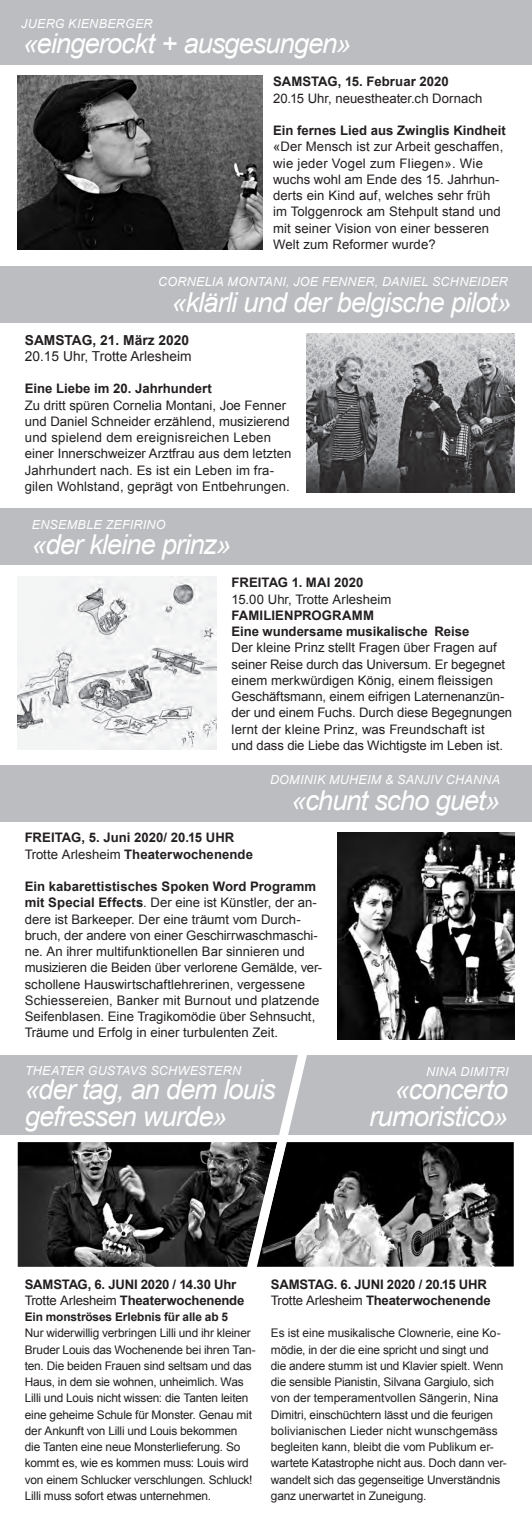
<style>
.page{position:relative;width:532px;height:1524px;background:#fff}
.page>*{position:absolute;margin:0;border:0;box-sizing:border-box;transform-origin:0 0}
.t1{font:italic 27.5px/26.2px "Arial";letter-spacing:-.04em;color:#fff;text-align:right}
.t2{font:13.75px "Arial";color:#231f20}
.t3{font:700 13.75px "Arial";color:#231f20}
.t4{font:13.12px/16.2px "Arial";color:#231f20}
.t5{font:700 13.12px/16.2px "Arial";color:#231f20}
.t6{font:italic 12.5px "Arial";letter-spacing:.02em;color:#fff}
.t7{font:11.88px/16.2px "Arial";letter-spacing:-.015em;color:#231f20}
.t8{font:700 11.88px "Arial";letter-spacing:-.01em;color:#231f20}
.s1{font-weight:400}
.s2{font-weight:700}
</style>
<div class="page">
<img style="left:316px;top:1142px;width:197px;height:125px">
<img style="left:18px;top:577px;width:198px;height:172px">
<img style="left:337px;top:833px;width:177px;height:206px">
<img style="left:18px;top:1142px;width:223px;height:125px">
<img style="left:18px;top:76px;width:244px;height:174px">
<div style="left:0;top:0;width:531px;height:65px;background:#bcbdc0"></div>
<div style="left:0;top:266px;width:531px;height:56px;background:#bcbdc0"></div>
<div style="left:0;top:508px;width:531px;height:56px;background:#bcbdc0"></div>
<div style="left:0;top:764px;width:531px;height:57px;background:#bcbdc0"></div>
<div style="left:0;top:1055px;width:531px;height:80px;background:#bcbdc0"></div>
<svg style="left:241px;top:1055px;width:75px;height:212px"></svg>
<img style="left:306px;top:334px;width:208px;height:159px">
<p class="t6" style="left:21px;top:16px;width:133px">JUERG KIENBERGER</p>
<h1 class="t1" style="left:23px;top:30px;width:329px">«eingerockt + ausgesungen»</h1>
<p class="t5" style="left:273px;top:74px;width:177px">SAMSTAG, 15. Februar 2020</p>
<p class="t4" style="left:273px;top:90px;width:211px">20.15 Uhr, neuestheater.ch Dornach</p>
<p class="t5" style="left:273px;top:123px;width:234px">Ein fernes Lied aus Zwinglis Kindheit</p>
<p class="t4" style="left:273px;top:139px;width:232px">«Der Mensch ist zur Arbeit geschaffen, wie jeder Vogel zum Fliegen». Wie wuchs wohl am Ende des 15. Jahrhun&shy;derts ein Kind auf, welches sehr früh im Tolggenrock am Stehpult stand und mit seiner Vision von einer besseren Welt zum Reformer wurde?</p>
<p class="t6" style="left:158px;top:273px;width:351px">CORNELIA MONTANI, JOE FENNER, DANIEL SCHNEIDER</p>
<h1 class="t1" style="left:172px;top:290px;width:341px">«klärli und der belgische pilot»</h1>
<p class="t3" style="left:25px;top:331px;width:166px">SAMSTAG, 21. März 2020</p>
<p class="t2" style="left:25px;top:347px;width:168px">20.15 Uhr, Trotte Arlesheim</p>
<p class="t5" style="left:25px;top:381px;width:188px">Eine Liebe im 20. Jahrhundert</p>
<p class="t4" style="left:25px;top:397px;width:268px">Zu dritt spüren Cornelia Montani, Joe Fenner und Daniel Schneider erzählend, musizierend und spielend dem ereignisreichen Leben einer Innerschweizer Arztfrau aus dem letzten Jahrhundert nach. Es ist ein Leben im fra&shy;gilen Wohlstand, geprägt von Entbehrungen.</p>
<p class="t6" style="left:32px;top:516px;width:135px">ENSEMBLE ZEFIRINO</p>
<h1 class="t1" style="left:32px;top:532px;width:201px">«der kleine prinz»</h1>
<p class="t5" style="left:231px;top:575px;width:133px">FREITAG 1. MAI 2020</p>
<p class="t4" style="left:231px;top:591px;width:161px">15.00 Uhr, Trotte Arlesheim</p>
<p class="t5" style="left:231px;top:607px;width:239px">FAMILIENPROGRAMM<br>Eine wundersame musikalische Reise</p>
<p class="t4" style="left:231px;top:640px;width:282px">Der kleine Prinz stellt Fragen über Fragen auf seiner Reise durch das Universum. Er begegnet einem merkwürdigen König, einem fleissigen Geschäftsmann, einem eifrigen Laternenanzün&shy;der und einem Fuchs. Durch diese Begegnungen lernt der kleine Prinz, was Freundschaft ist<br>und dass die Liebe das Wichtigste im Leben ist.</p>
<p class="t6" style="left:270px;top:772px;width:231px">DOMINIK MUHEIM &amp; SANJIV CHANNA</p>
<h1 class="t1" style="left:291px;top:788px;width:210px">«chunt scho guet»</h1>
<p class="t5" style="left:25px;top:830px;width:230px">FREITAG, 5. Juni 2020/ 20.15 UHR<br><span class="s1">Trotte Arlesheim</span> Theaterwochenende</p>
<p class="t4" style="left:25px;top:878px;width:299px"><span class="s2">Ein kabarettistisches Spoken Word Programm mit Special Effects</span>. Der eine ist Künstler, der an&shy;dere ist Barkeeper. Der eine träumt vom Durch&shy;bruch, der andere von einer Geschirrwaschmaschi&shy;ne. An ihrer multifunktionellen Bar sinnieren und musizieren die Beiden über verlorene Gemälde, ver&shy;schollene Hauswirtschaftlehrerinen, vergessene Schiessereien, Banker mit Burnout und platzende Seifenblasen. Eine Tragikomödie über Sehnsucht, Träume und Erfolg in einer turbulenten Zeit.</p>
<p class="t6" style="left:25px;top:1063px;width:217px">THEATER GUSTAVS SCHWESTERN</p>
<p class="t6" style="left:426px;top:1063px;width:84px">NINA DIMITRI</p>
<h1 class="t1" style="left:25px;top:1077px;width:252px;text-align:left">«der tag, an dem louis gefressen wurde»</h1>
<h1 class="t1" style="left:369px;top:1077px;width:140px">«concerto rumoristico»</h1>
<p class="t5" style="left:25px;top:1276px;width:221px">SAMSTAG, 6. JUNI 2020 / 14.30 Uhr<br><span class="s1">Trotte Arlesheim</span> Theaterwochenende</p>
<p class="t8" style="left:25px;top:1309px;width:205px">Ein monströses Erlebnis für alle ab 5</p>
<p class="t7" style="left:25px;top:1325px;width:232px">Nur widerwillig verbringen Lilli und ihr kleiner Bruder Louis das Wochenende bei ihren Tan&shy;ten. Die beiden Frauen sind seltsam und das Haus, in dem sie wohnen, unheimlich. Was Lilli und Louis nicht wissen: die Tanten leiten eine geheime Schule für Monster. Genau mit der Ankunft von Lilli und Louis bekommen die Tanten eine neue Monsterlieferung. So kommt es, wie es kommen muss: Louis wird von einem Schlucker verschlungen. Schluck!<br>Lilli muss sofort etwas unternehmen.</p>
<p class="t5" style="left:271px;top:1276px;width:221px">SAMSTAG. 6. JUNI 2020 / 20.15 UHR<br><span class="s1">Trotte Arlesheim</span> Theaterwochenende</p>
<p class="t7" style="left:271px;top:1325px;width:237px">Es ist eine musikalische Clownerie, eine Ko&shy;mödie, in der die eine spricht und singt und die andere stumm ist und Klavier spielt. Wenn die sensible Pianistin, Silvana Gargiulo, sich von der temperamentvollen Sängerin, Nina Dimitri, einschüchtern lässt und die feurigen bolivianischen Lieder nicht wunschgemäss begleiten kann, bleibt die vom Publikum er&shy;wartete Katastrophe nicht aus. Doch dann ver&shy;wandelt sich das gegenseitige Unverständnis ganz unerwartet in Zuneigung.</p>
</div>
